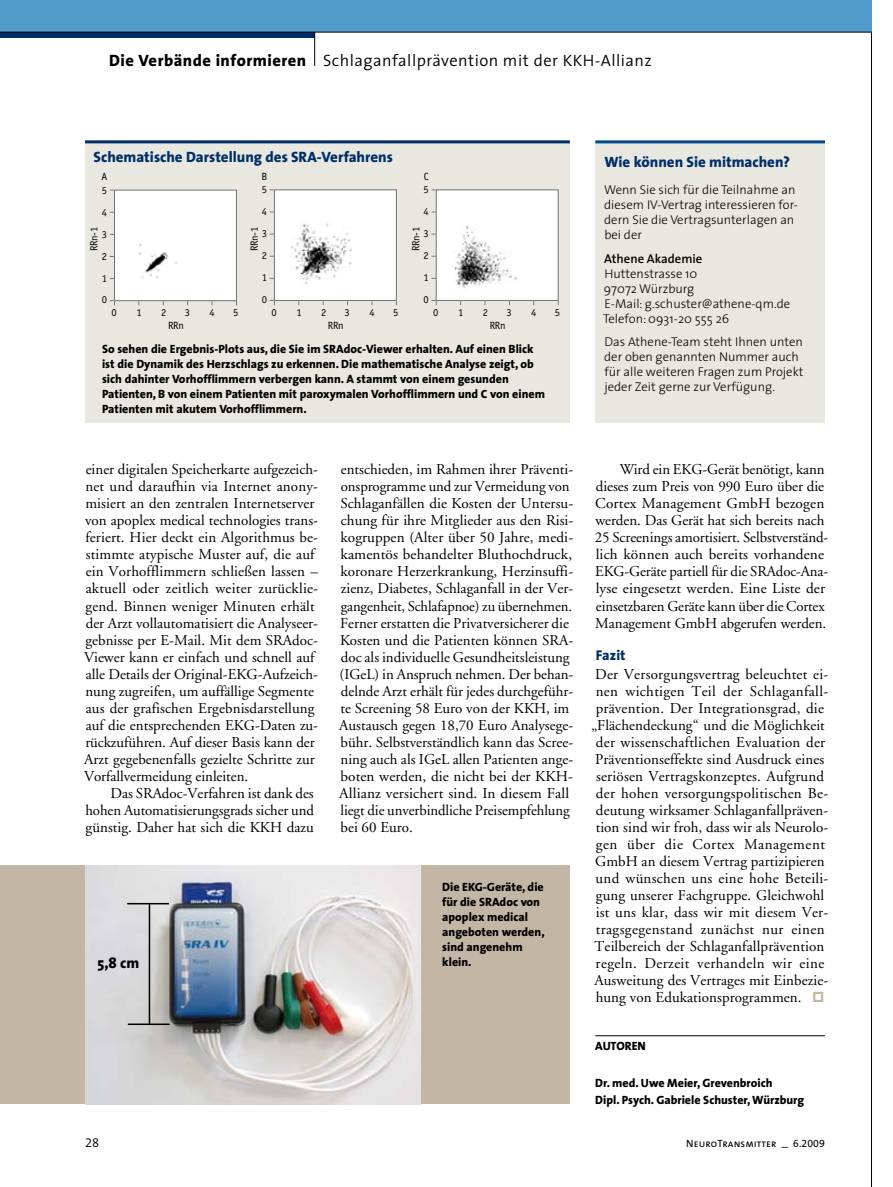
<style>
.page{position:relative;width:893px;height:1187px;background:#fff}
.page>*{position:absolute;margin:0;border:0;box-sizing:border-box;transform-origin:0 0}
.t1{font:300 16.5px "The Sans";letter-spacing:.03em;color:#000}
.t2{font:800 16.5px "The Sans";letter-spacing:.03em;color:#000}
.t3{font:15px/17px "Adobe Garamond";color:#000}
.t4{font:800 15px "The Sans";color:#002e6a}
.t5{font:800 15px "The Sans";color:#000}
.t6{font:800 14.25px "The Sans";letter-spacing:.005em;color:#002e6a}
.t7{font:300 12.75px/15px "The Sans";color:#000}
.t8{font:600 12.75px "The Sans";color:#000}
.t9{font:12.75px "The Sans Semi Light Expert";color:#000}
.t10{font:800 12px/15px "The Sans";color:#000}
.t11{font:10.5px/21.9px "Officina Sans LT";letter-spacing:-.025em;color:#000;text-align:justify}
.t12{font:10.5px "The Sans Caps";letter-spacing:.01em;color:#000}
.s1{font-family:"The Sans Extra Bold Expert";color:#c4b6a5}
.s2{font-family:"The Sans"}
.s3{font-family:"The Sans Expert"}
</style>
<div class="page">
<div style="left:0;top:32px;width:315px;height:5px;background:#002e6a"></div>
<hr style="left:314px;top:32px;width:1px;height:34px;background:#000">
<hr style="left:595px;top:1035px;width:230px;height:1px;background:#000">
<hr style="left:871px;top:32px;width:1px;height:1154px;background:#000">
<div style="left:0;top:0;width:872px;height:32px;background:#509bc9"></div>
<hr style="left:0;top:32px;width:872px;height:1px;background:#000">
<div style="left:595px;top:143px;width:230px;height:280px;background:#e9e8e0"></div>
<hr style="left:595px;top:140px;width:230px;height:3px;background:#00488e">
<div style="left:85px;top:140px;width:485px;height:283px;background:#e9e8e0"></div>
<div style="left:114px;top:190px;width:122px;height:111px;background:#fff"></div>
<div style="left:114px;top:190px;width:123px;height:111px;border:1px solid #707173"></div>
<svg style="left:110px;top:300px;width:5px;height:5px"></svg>
<div style="left:274px;top:190px;width:122px;height:110px;background:#fff"></div>
<div style="left:274px;top:189px;width:123px;height:112px;border:1px solid #707173"></div>
<div style="left:436px;top:190px;width:122px;height:110px;background:#fff"></div>
<div style="left:436px;top:189px;width:122px;height:112px;border:1px solid #707173"></div>
<svg style="left:431px;top:300px;width:6px;height:5px"></svg>
<img style="left:139px;top:244px;width:38px;height:35px">
<img style="left:291px;top:223px;width:61px;height:61px">
<img style="left:453px;top:225px;width:65px;height:63px">
<hr style="left:85px;top:140px;width:485px;height:3px;background:#002e6a">
<div style="left:0;top:865px;width:570px;height:238px;background:#c4b6a5"></div>
<img style="left:85px;top:865px;width:335px;height:238px">
<hr style="left:127px;top:902px;width:42px;height:2px;background:#000">
<hr style="left:128px;top:1023px;width:42px;height:1px;background:#000">
<hr style="left:149px;top:902px;width:1px;height:122px;background:#000">
<p class="t2" style="left:109px;top:50px;width:198px">Die Verbände informieren</p>
<p class="t1" style="left:323px;top:50px;width:330px">Schlaganfallprävention mit der KKH-Allianz</p>
<p class="t4" style="left:94px;top:148px;width:301px">Schematische Darstellung des SRA-Verfahrens</p>
<p class="t11" style="left:102px;top:166px;width:7px">A</p>
<p class="t11" style="left:261px;top:166px;width:7px">B</p>
<p class="t11" style="left:424px;top:166px;width:6px">C</p>
<p class="t11" style="left:424px;top:179px;width:7px">5<br>4<br>3<br>2<br>1<br>0</p>
<p class="t11" style="left:262px;top:179px;width:7px">5<br>4<br>3<br>2<br>1<br>0</p>
<p class="t11" style="left:102px;top:179px;width:7px">5<br>4<br>3<br>2<br>1<br>0</p>
<p class="t11" style="left:83px;top:251px;width:26px;rotate:-90deg">RRn-1</p>
<p class="t11" style="left:243px;top:251px;width:26px;rotate:-90deg">RRn-1</p>
<p class="t11" style="left:405px;top:251px;width:26px;rotate:-90deg">RRn-1</p>
<p class="t11" style="left:112px;top:301px;width:7px">0</p>
<p class="t11" style="left:136px;top:301px;width:7px">1</p>
<p class="t11" style="left:161px;top:301px;width:7px">2</p>
<p class="t11" style="left:185px;top:301px;width:7px">3</p>
<p class="t11" style="left:209px;top:301px;width:7px">4</p>
<p class="t11" style="left:233px;top:301px;width:7px">5</p>
<p class="t11" style="left:168px;top:314px;width:17px">RRn</p>
<p class="t11" style="left:271px;top:301px;width:7px">0</p>
<p class="t11" style="left:296px;top:301px;width:7px">1</p>
<p class="t11" style="left:321px;top:301px;width:7px">2</p>
<p class="t11" style="left:345px;top:301px;width:7px">3</p>
<p class="t11" style="left:369px;top:301px;width:7px">4</p>
<p class="t11" style="left:393px;top:301px;width:7px">5</p>
<p class="t11" style="left:328px;top:314px;width:17px">RRn</p>
<p class="t11" style="left:433px;top:301px;width:7px">0</p>
<p class="t11" style="left:458px;top:301px;width:7px">1</p>
<p class="t11" style="left:483px;top:301px;width:7px">2</p>
<p class="t11" style="left:506px;top:301px;width:7px">3</p>
<p class="t11" style="left:531px;top:301px;width:7px">4</p>
<p class="t11" style="left:555px;top:301px;width:7px">5</p>
<p class="t11" style="left:490px;top:314px;width:17px">RRn</p>
<p class="t10" style="left:102px;top:341px;width:444px">So sehen die Ergebnis-Plots aus, die Sie im SRAdoc-Viewer erhalten. Auf einen Blick ist die Dynamik des Herzschlags zu erkennen. Die mathematische Analyse zeigt, ob sich dahinter Vorhofflimmern verbergen kann. A stammt von einem gesunden Patienten, B von einem Patienten mit paroxymalen Vorhofflimmern und C von einem Patienten mit akutem Vorhofflimmern.</p>
<p class="t4" style="left:604px;top:153px;width:187px">Wie können Sie mitmachen?</p>
<p class="t7" style="left:604px;top:182px;width:195px">Wenn Sie sich für die Teilnahme an diesem IV-Vertrag interessieren for&shy;dern Sie die Vertragsunterlagen an bei der</p>
<p class="t8" style="left:604px;top:250px;width:100px">Athene Akademie</p>
<p class="t7" style="left:603px;top:266px;width:188px">Huttenstrasse 10<br>97072 Würzburg<br>E-Mail: g.schuster@athene-qm.de<br>Telefon: 0931-20 555 26</p>
<p class="t7" style="left:604px;top:334px;width:201px">Das Athene-Team steht Ihnen unten der oben genannten Nummer auch für alle weiteren Fragen zum Projekt jeder Zeit gerne zur Verfügung.</p>
<p class="t3" style="left:84px;top:461px;width:235px">einer digitalen Speicherkarte aufgezeich&shy;net und daraufhin via Internet anony&shy;misiert an den zentralen Internetserver von apoplex medical technologies trans&shy;feriert. Hier deckt ein Algorithmus be&shy;stimmte atypische Muster auf, die auf ein Vorhofflimmern schließen lassen – aktuell oder zeitlich weiter zurücklie&shy;gend. Binnen weniger Minuten erhält der Arzt vollautomatisiert die Analyseer&shy;gebnisse per E-Mail. Mit dem SRAdoc-Viewer kann er einfach und schnell auf alle Details der Original-EKG-Aufzeich&shy;nung zugreifen, um auffällige Segmente aus der grafischen Ergebnisdarstellung auf die entsprechenden EKG-Daten zu&shy;rückzuführen. Auf dieser Basis kann der Arzt gegebenenfalls gezielte Schritte zur Vorfallvermeidung einleiten.</p>
<p class="t3" style="left:85px;top:784px;width:230px;text-align:justify;text-indent:25px">Das SRAdoc-Verfahren ist dank des hohen Automatisierungsgrads sicher und günstig. Daher hat sich die KKH dazu</p>
<p class="t5" style="left:97px;top:953px;width:43px">5,8 cm</p>
<p class="t9" style="left:85px;top:1133px;width:16px">28</p>
<p class="t3" style="left:339px;top:461px;width:235px">entschieden, im Rahmen ihrer Präventi&shy;onsprogramme und zur Vermeidung von Schlaganfällen die Kosten der Untersu&shy;chung für ihre Mitglieder aus den Risi&shy;kogruppen (Alter über 50 Jahre, medi&shy;kamentös behandelter Bluthochdruck, koronare Herzerkrankung, Herzinsuffi&shy;zienz, Diabetes, Schlaganfall in der Ver&shy;gangenheit, Schlafapnoe) zu übernehmen.<br>Ferner erstatten die Privatversicherer die Kosten und die Patienten können SRA&shy;doc als individuelle Gesundheitsleistung (IGeL) in Anspruch nehmen. Der behan&shy;delnde Arzt erhält für jedes durchgeführ&shy;te Screening 58 Euro von der KKH, im Austausch gegen 18,70 Euro Analysege&shy;bühr. Selbstverständlich kann das Scree&shy;ning auch als IGeL allen Patienten ange&shy;boten werden, die nicht bei der KKH-Allianz versichert sind. In diesem Fall liegt die unverbindliche Preisempfehlung bei 60 Euro.</p>
<p class="t3" style="left:595px;top:461px;width:235px;text-indent:25px">Wird ein EKG-Gerät benötigt, kann dieses zum Preis von 990 Euro über die Cortex Management GmbH bezogen werden. Das Gerät hat sich bereits nach 25 Screenings amortisiert. Selbstverständ&shy;lich können auch bereits vorhandene EKG-Geräte partiell für die SRAdoc-Ana&shy;lyse eingesetzt werden. Eine Liste der einsetzbaren Geräte kann über die Cortex Management GmbH abgerufen werden.</p>
<p class="t6" style="left:596px;top:646px;width:31px">Fazit</p>
<p class="t3" style="left:591px;top:665px;width:238px;text-align:center">Der Versorgungsvertrag beleuchtet ei&shy;nen wichtigen Teil der Schlaganfall&shy;prävention. Der Integrationsgrad, die „Flächendeckung“ und die Möglichkeit der wissenschaftlichen Evaluation der Präventionseffekte sind Ausdruck eines seriösen Vertragskonzeptes. Aufgrund der hohen versorgungspolitischen Be&shy;deutung wirksamer Schlaganfallpräven&shy;tion sind wir froh, dass wir als Neurolo&shy;gen über die Cortex Management GmbH an diesem Vertrag partizipieren und wünschen uns eine hohe Beteili&shy;gung unserer Fachgruppe. Gleichwohl ist uns klar, dass wir mit diesem Ver&shy;tragsgegenstand zunächst nur einen Teilbereich der Schlaganfallprävention regeln. Derzeit verhandeln wir eine Ausweitung des Vertrages mit Einbezie&shy;hung von Edukationsprogrammen. <span class="s1">ò</span></p>
<p class="t10" style="left:442px;top:879px;width:104px">Die EKG-Geräte, die für die SRAdoc von apoplex medical angeboten werden, sind angenehm klein.</p>
<p class="t10" style="left:595px;top:1038px;width:52px">Autore n</p>
<p class="t10" style="left:595px;top:1074px;width:210px;line-height:17px">Dr. med. Uwe Meier, Grevenbroich<br>Dipl. Psych. Gabriele Schuster, Würzburg</p>
<p class="t12" style="left:686px;top:1136px;width:140px">NeuroTransmitter <span class="s2">_</span> <span class="s3">6.2009</span></p>
</div>
